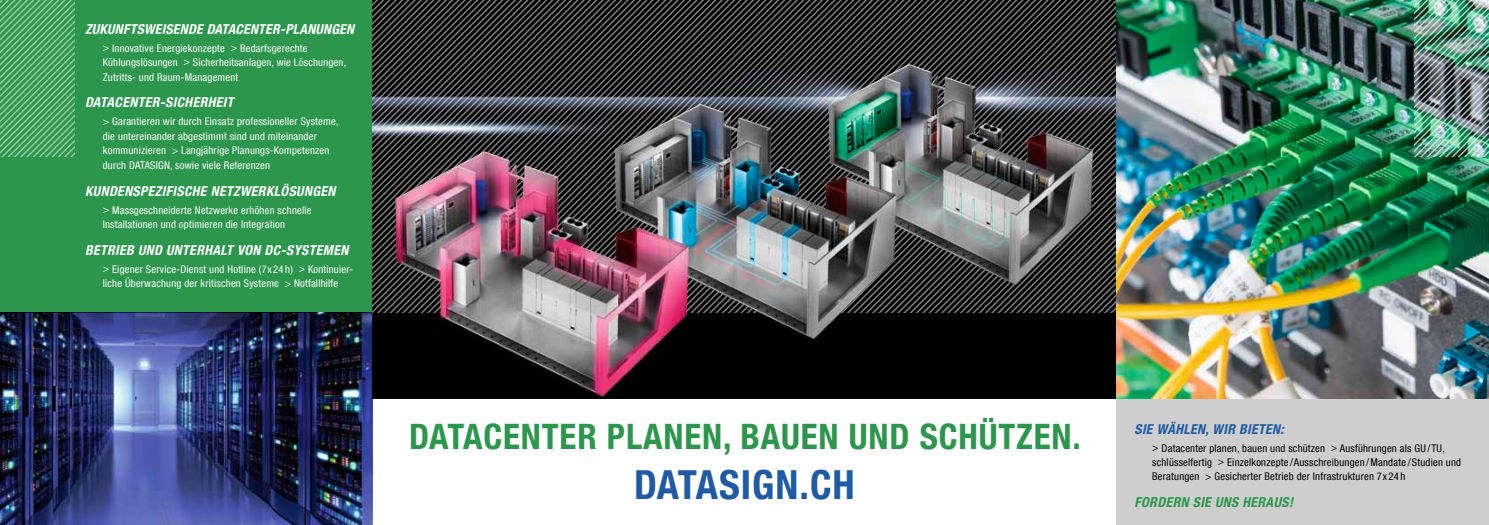
<style>
.page{position:relative;width:1489px;height:525px;background:#fff}
.page>*{position:absolute;margin:0;border:0;box-sizing:border-box;transform-origin:0 0}
.t1{font:700 condensed 40px "Helvetica Neue LT Com";letter-spacing:.025em;color:#1f5aa4}
.t2{font:700 condensed 35px "Helvetica Neue LT Com";letter-spacing:.025em;color:#2c974c}
.t3{font:italic 700 condensed 13.75px "Helvetica Neue LT Com";letter-spacing:.03em;color:#fff}
.t4{font:italic 700 condensed 13.75px "Helvetica Neue LT Com";letter-spacing:.03em;color:#1f5aa4}
.t5{font:italic 700 condensed 13.75px "Helvetica Neue LT Com";letter-spacing:.03em;color:#2c974c}
.t6{font:condensed 10.62px/14.4px "Helvetica Neue LT Com";letter-spacing:.02em;color:#fff}
.t7{font:condensed 10.62px/14.4px "Helvetica Neue LT Com";letter-spacing:.02em;color:#000}
</style>
<div class="page">
<img style="left:0;top:312px;width:372px;height:212px">
<div style="left:0;top:0;width:372px;height:312px;background:#2c974c"></div>
<div style="left:1116px;top:312px;width:372px;height:212px;background:#cececf"></div>
<img style="left:372px;top:0;width:1116px;height:398px">
<svg style="left:0;top:0;width:74px;height:156px"></svg>
<img style="left:372px;top:0;width:744px;height:312px">
<img style="left:601px;top:151px;width:515px;height:161px">
<img style="left:1414px;top:0;width:74px;height:156px">
<p class="t3" style="left:85px;top:21px;width:270px">ZUKUNFTSWEISENDE DATACENTER-PLANUNGEN</p>
<p class="t6" style="left:103px;top:41px;width:245px">&gt; Innovative Energiekonzepte &gt; Bedarfsgerechte<br>Kühlungslösungen &gt; Sicherheitsanlagen, wie Löschungen,<br>Zutritts- und Raum-Management</p>
<p class="t3" style="left:85px;top:94px;width:150px">DATACENTER-SICHERHEIT</p>
<p class="t6" style="left:103px;top:114px;width:237px">&gt; Garantieren wir durch Einsatz professioneller Systeme, die untereinander abgestimmt sind und miteinander kommunizieren &gt; Langjährige Planungs-Kompetenzen durch DATASIGN, sowie viele Referenzen</p>
<p class="t3" style="left:85px;top:182px;width:252px">KUNDENSPEZIFISCHE NETZWERKLÖSUNGEN</p>
<p class="t6" style="left:103px;top:202px;width:210px">&gt; Massgeschneiderte Netzwerke erhöhen schnelle<br>Installationen und optimieren die Integration</p>
<p class="t3" style="left:85px;top:241px;width:265px">BETRIEB UND UNTERHALT VON DC -SYSTEMEN</p>
<p class="t6" style="left:103px;top:262px;width:252px">&gt; Eigener Service-Dienst und Hotline (7x24 h) &gt; Kontinuier&shy;liche Überwachung der kritischen Systeme &gt; Notfallhilfe</p>
<h2 class="t2" style="left:409px;top:415px;width:673px">DATACENTER PLANEN, BAUEN UND SCHÜTZEN.</h2>
<h1 class="t1" style="left:634px;top:460px;width:222px">DATASIGN.CH</h1>
<p class="t4" style="left:1134px;top:420px;width:151px">SIE WÄHLEN, WIR BIETEN:</p>
<p class="t7" style="left:1152px;top:440px;width:310px">&gt; Datacenter planen, bauen und schützen &gt; Ausführungen als GU /TU, schlüsselfertig &gt; Einzelkonzepte /Ausschreibungen /Mandate /Studien und<br>Beratungen &gt; Gesicherter Betrieb der Infrastrukturen 7x24 h</p>
<p class="t5" style="left:1134px;top:494px;width:160px">FORDERN SIE UNS HERAUS!</p>
</div>
